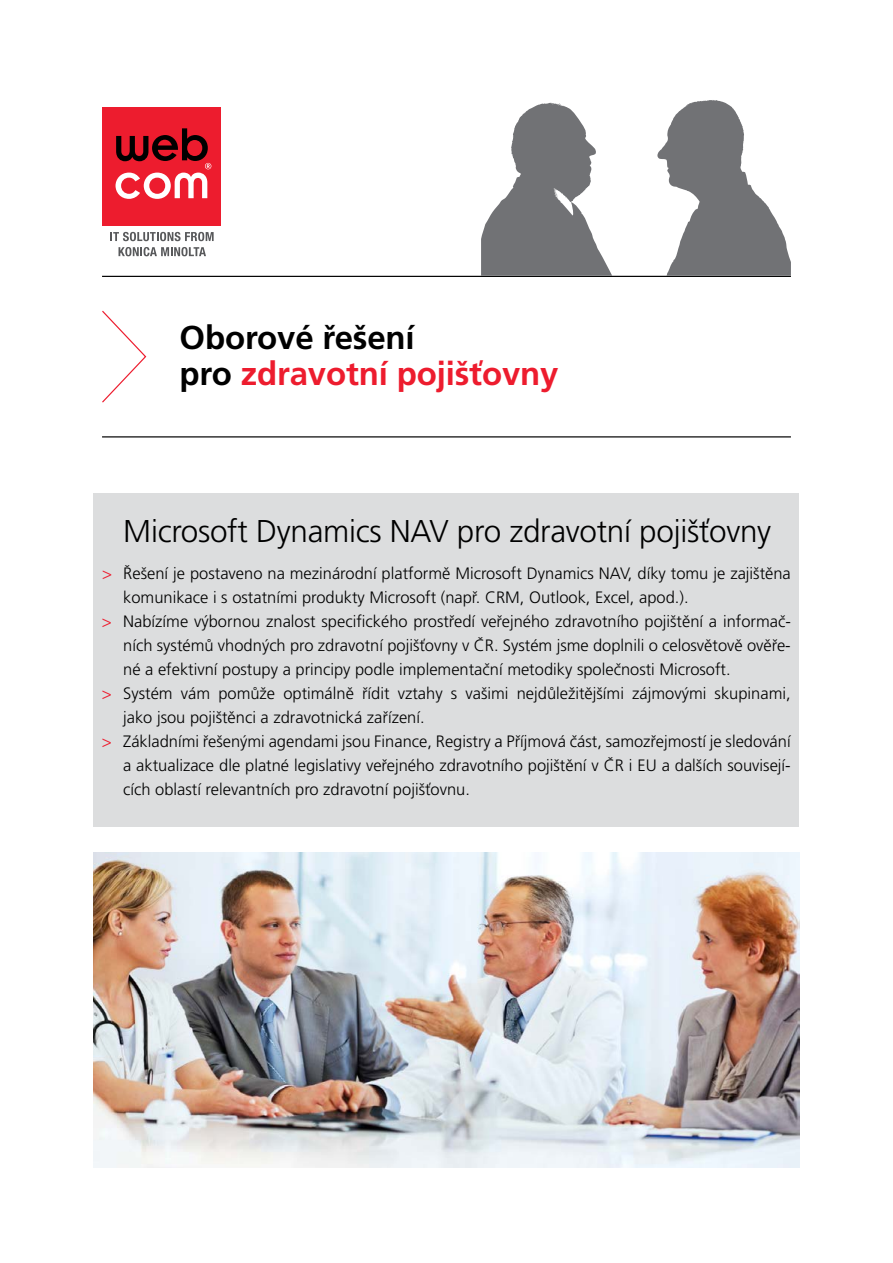
<style>
.page{position:relative;width:893px;height:1263px;background:#fff}
.page>*{position:absolute;margin:0;border:0;box-sizing:border-box;transform-origin:0 0}
.t1{font:700 33px/36px "Frutiger CE";letter-spacing:-.005em;color:#ed1c2e}
.t2{font:300 31.5px "Frutiger CE";letter-spacing:-.01em;color:#000}
.t3{font:300 16.5px "Frutiger CE";color:#000}
.s1{color:#000}
.s2{color:#ed1c2e}
</style>
<div class="page">
<hr style="left:102px;top:436px;width:689px;height:1px;background:#000">
<hr style="left:102px;top:276px;width:689px;height:1px;background:#000">
<svg style="left:102px;top:310px;width:45px;height:93px"></svg>
<div style="left:94px;top:493px;width:705px;height:334px;background:#dcddde"></div>
<svg style="left:655px;top:100px;width:136px;height:176px"></svg>
<svg style="left:481px;top:102px;width:131px;height:174px"></svg>
<img style="left:94px;top:853px;width:705px;height:314px">
<div style="left:102px;top:107px;width:119px;height:119px;background:#ed1c2e"></div>
<svg style="left:116px;top:128px;width:95px;height:71px"></svg>
<svg style="left:110px;top:232px;width:104px;height:9px"></svg>
<svg style="left:119px;top:247px;width:87px;height:9px"></svg>
<h1 class="t1" style="left:180px;top:320px;width:380px"><span class="s1">Oborové řešení<br>pro</span> zdravotní pojišťovny</h1>
<h2 class="t2" style="left:123px;top:513px;width:649px">Microsoft Dynamics NAV pro zdravotní pojišťovny</h2>
<p class="t3" style="left:102px;top:563px;width:690px"><span class="s2">&gt;</span> Řešení je postaveno na mezinárodní platformě Microsoft Dynamics NAV, díky tomu je zajištěna</p>
<p class="t3" style="left:123px;top:587px;width:567px">komunikace i s ostatními produkty Microsoft (např. CRM, Outlook, Excel, apod.).</p>
<p class="t3" style="left:102px;top:611px;width:690px"><span class="s2">&gt;</span> Nabízíme výbornou znalost specifického prostředí veřejného zdravotního pojištění a informač-</p>
<p class="t3" style="left:123px;top:635px;width:669px">ních systémů vhodných pro zdravotní pojišťovny v ČR. Systém jsme doplnili o celosvětově ověře-</p>
<p class="t3" style="left:123px;top:659px;width:609px">né a efektivní postupy a principy podle implementační metodiky společnosti Microsoft.</p>
<p class="t3" style="left:102px;top:683px;width:690px"><span class="s2">&gt;</span> Systém vám pomůže optimálně řídit vztahy s vašimi nejdůležitějšími zájmovými skupinami,</p>
<p class="t3" style="left:123px;top:707px;width:303px">jako jsou pojištěnci a zdravotnická zařízení.</p>
<p class="t3" style="left:102px;top:731px;width:690px"><span class="s2">&gt;</span> Základními řešenými agendami jsou Finance, Registry a Příjmová část, samozřejmostí je sledování</p>
<p class="t3" style="left:123px;top:755px;width:669px">a aktualizace dle platné legislativy veřejného zdravotního pojištění v ČR i EU a dalších souvisejí-</p>
<p class="t3" style="left:123px;top:779px;width:348px">cích oblastí relevantních pro zdravotní pojišťovnu.</p>
</div>
